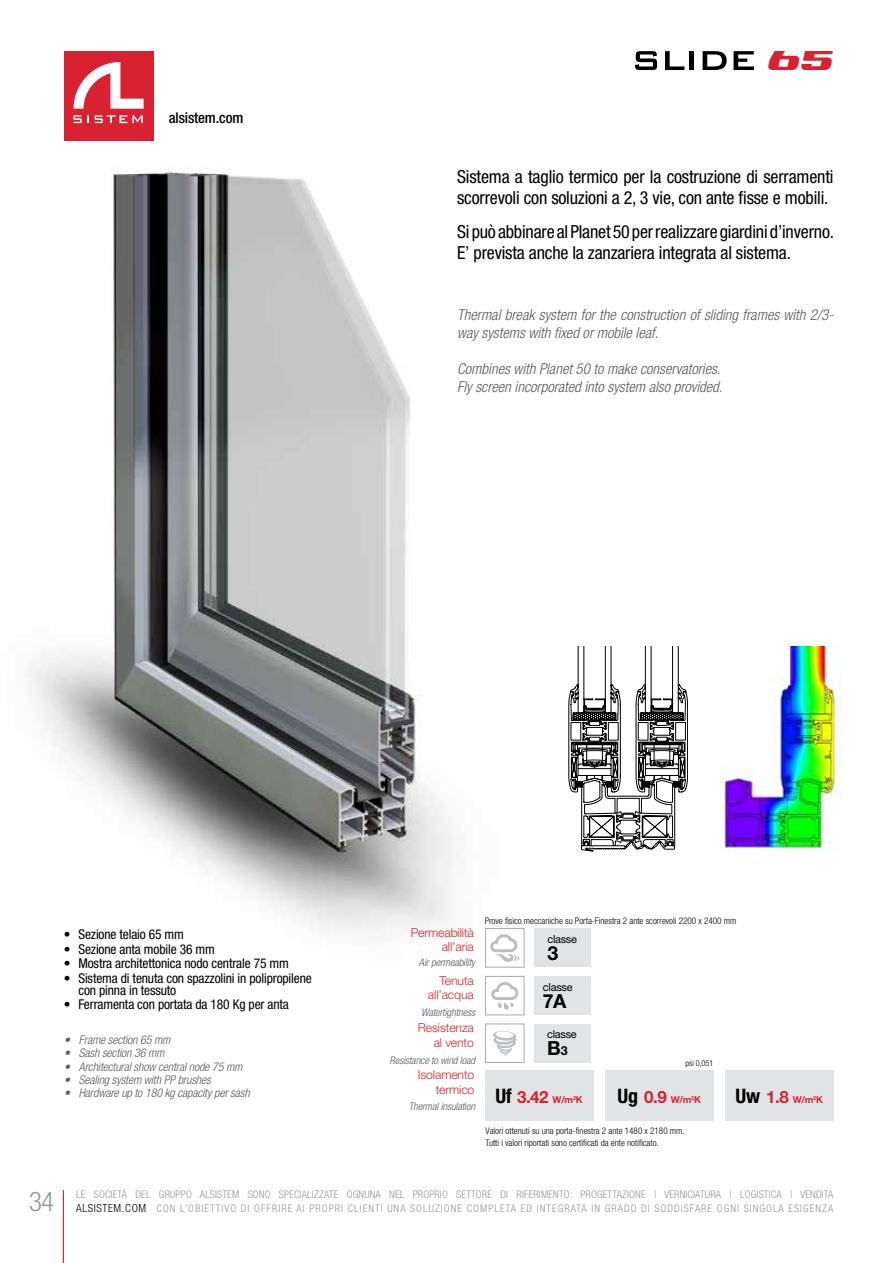
<style>
.page{position:relative;width:893px;height:1263px;background:#fff}
.page>*{position:absolute;margin:0;border:0;box-sizing:border-box;transform-origin:0 0}
.t1{font:29.7px "Nationalyze ALP";color:#d82231}
.t2{font:300 condensed 27px "Helvetica Neue LT Std";color:#939598}
.t3{font:700 19.35px "Helvetica Neue LT Pro";color:#000}
.t4{font:condensed 18px/21px "Helvetica Neue LT Std";letter-spacing:-.01em;color:#000}
.t5{font:700 16.95px "Helvetica Neue LT Pro";color:#d82231}
.t6{font:italic 300 condensed 15px/18px "Helvetica Neue LT Std";color:#58595b}
.t7{font:500 condensed 14.85px "Helvetica Neue LT Std";letter-spacing:-.01em;color:#000}
.t8{font:condensed 13.5px/12px "Helvetica Neue LT Std";letter-spacing:-.01em;color:#000}
.t9{font:300 12.15px/14.2px "Helvetica Neue LT Pro";letter-spacing:-.01em;color:#d82231;text-align:right}
.t10{font:italic 300 condensed 12px "Helvetica Neue LT Std";letter-spacing:-.01em;color:#58595b}
.t11{font:300 condensed 11.25px "Helvetica Neue LT Std";letter-spacing:.055em;color:#000}
.t12{font:10.95px "Helvetica Neue LT Pro";letter-spacing:-.025em;color:#000}
.t13{font:300 condensed 10.5px/13.5px "Helvetica Neue LT Std";letter-spacing:.015em;color:#939598;text-align:right}
.t14{font:italic 300 condensed 10.5px "Helvetica Neue LT Std";letter-spacing:-.01em;color:#58595b}
.t15{font:700 9.6px "Helvetica Neue LT Pro";color:#d82231}
.t16{font:300 condensed 9.15px/12.3px "Helvetica Neue LT Std";color:#000}
.t17{font:300 condensed 8.25px "Helvetica Neue LT Std";color:#000}
.s1{font-size:12.45px}
.s2{font-family:"Helvetica Neue LT Std";font-stretch:condensed;font-size:19.95px;color:#000}
.s3{font-size:9.6px}
.s4{font-size:16.95px}
</style>
<div class="page">
<hr style="left:63px;top:1190px;width:1px;height:73px;background:#d82231">
<div style="left:64px;top:51px;width:89px;height:90px;background:#d82231"></div>
<svg style="left:74px;top:62px;width:70px;height:47px"></svg>
<svg style="left:73px;top:115px;width:70px;height:8px"></svg>
<svg style="left:635px;top:51px;width:22px;height:19px"></svg>
<svg style="left:665px;top:51px;width:19px;height:19px"></svg>
<hr style="left:690px;top:51px;width:4px;height:19px;background:#000">
<svg style="left:703px;top:51px;width:24px;height:19px"></svg>
<svg style="left:734px;top:51px;width:20px;height:19px"></svg>
<img style="left:29px;top:168px;width:496px;height:809px">
<svg style="left:568px;top:646px;width:120px;height:206px"></svg>
<div style="left:605px;top:1071px;width:108px;height:50px;background:#e2e3e4"></div>
<div style="left:486px;top:1071px;width:108px;height:50px;background:#e2e3e4"></div>
<div style="left:725px;top:1071px;width:108px;height:50px;background:#e2e3e4"></div>
<img style="left:720px;top:646px;width:121px;height:206px">
<div style="left:534px;top:928px;width:57px;height:39px;background:#e2e3e4"></div>
<div style="left:534px;top:976px;width:57px;height:39px;background:#e2e3e4"></div>
<div style="left:534px;top:1024px;width:57px;height:38px;background:#e2e3e4"></div>
<div style="left:485px;top:976px;width:39px;height:39px;border:1px solid #a7a9ac"></div>
<svg style="left:491px;top:982px;width:27px;height:28px"></svg>
<div style="left:485px;top:928px;width:39px;height:39px;border:1px solid #a7a9ac"></div>
<svg style="left:490px;top:934px;width:30px;height:28px"></svg>
<div style="left:485px;top:1024px;width:39px;height:39px;border:1px solid #a7a9ac"></div>
<svg style="left:493px;top:1030px;width:23px;height:25px"></svg>
<h3 class="t7" style="left:169px;top:109px;width:76px">alsistem.com</h3>
<h1 class="t1" style="left:768px;top:42px;width:67px">65</h1>
<h3 class="t4" style="left:457px;top:166px;width:378px">Sistema a taglio termico per la costruzione di serramenti scorrevoli con soluzioni a 2, 3 vie, con ante fisse e mobili.</h3>
<h3 class="t4" style="left:457px;top:221px;width:379px">Si può abbinare al Planet 50 per realizzare giardini d’inverno.<br>E’ prevista anche la zanzariera integrata al sistema.</h3>
<h3 class="t6" style="left:457px;top:306px;width:378px">Thermal break system for the construction of sliding frames with 2/3- way systems with fixed or mobile leaf.</h3>
<h3 class="t6" style="left:457px;top:360px;width:267px">Combines with Planet 50 to make conservatories.<br>Fly screen incorporated into system also provided.</h3>
<p class="t8" style="left:64px;top:928px;width:122px">• Sezione telaio 65 mm</p>
<p class="t8" style="left:64px;top:943px;width:153px">• Sezione anta mobile 36 mm</p>
<p class="t8" style="left:64px;top:957px;width:227px">• Mostra architettonica nodo centrale 75 mm</p>
<p class="t8" style="left:78px;top:972px;width:235px;text-indent:-15px">• Sistema di tenuta con spazzolini in polipropilene con pinna in tessuto</p>
<p class="t8" style="left:64px;top:998px;width:227px">• Ferramenta con portata da 180 Kg per anta</p>
<p class="t10" style="left:64px;top:1033px;width:108px">• Frame section 65 mm</p>
<p class="t10" style="left:64px;top:1046px;width:102px">• Sash section 36 mm</p>
<p class="t10" style="left:64px;top:1059px;width:180px">• Architectural show central node 75 mm</p>
<p class="t10" style="left:64px;top:1072px;width:148px">• Sealing system with PP brushes</p>
<p class="t10" style="left:64px;top:1086px;width:187px">• Hardware up to 180 kg capacity per sash</p>
<p class="t9" style="left:411px;top:925px;width:65px">Permeabilità all’aria</p>
<p class="t9" style="left:428px;top:973px;width:47px">Tenuta all’acqua</p>
<p class="t9" style="left:418px;top:1021px;width:57px">Resistenza al vento</p>
<p class="t14" style="left:419px;top:957px;width:58px">Air permeability</p>
<p class="t14" style="left:421px;top:1006px;width:56px">Watertightness</p>
<p class="t14" style="left:390px;top:1054px;width:87px">Resistance to wind load</p>
<p class="t14" style="left:409px;top:1100px;width:68px">Thermal insulation</p>
<p class="t9" style="left:418px;top:1068px;width:58px">Isolamento termico</p>
<p class="t16" style="left:485px;top:914px;width:253px">PROVE FISICO MECCANICHE SU PORTA-FINESTRA 2 ANTE SCORREVOLI 2200 X 2400 MM</p>
<p class="t12" style="left:547px;top:932px;width:31px">classe</p>
<h3 class="t3" style="left:547px;top:941px;width:12px">3</h3>
<p class="t12" style="left:543px;top:981px;width:31px">classe</p>
<h3 class="t3" style="left:543px;top:989px;width:25px">7A</h3>
<p class="t12" style="left:547px;top:1027px;width:31px">classe</p>
<h3 class="t3" style="left:547px;top:1036px;width:22px">B<span class="s1">3</span></h3>
<p class="t17" style="left:685px;top:1058px;width:29px">PSI 0,051</p>
<h3 class="t5" style="left:496px;top:1086px;width:89px"><span class="s2">Uf</span> 3.42 <span class="s3">W/m</span><sup>2</sup><span class="s3">K</span></h3>
<p class="t15" style="left:617px;top:1094px;width:85px"><span class="s2">Ug</span> <span class="s4">0.9</span> W/m<sup>2</sup>K</p>
<p class="t15" style="left:735px;top:1094px;width:89px"><span class="s2">Uw</span> <span class="s4">1.8</span> W/m<sup>2</sup>K</p>
<p class="t16" style="left:486px;top:1124px;width:201px">VALORI OTTENUTI SU UNA PORTA-FINESTRA 2 ANTE 1480 X 2180 MM.<br>TUTTI I VALORI RIPORTATI SONO CERTIFICATI DA ENTE NOTIFICATO.</p>
<p class="t13" style="left:76px;top:1188px;width:759px">LE SOCIETÀ DEL GRUPPO ALSISTEM SONO SPECIALIZZATE OGNUNA NEL PROPRIO SETTORE DI RIFERIMENTO: PROGETTAZIONE | VERNICIATURA | LOGISTICA | VENDITA<br>CON L’OBIETTIVO DI OFFRIRE AI PROPRI CLIENTI UNA SOLUZIONE COMPLETA ED INTEGRATA IN GRADO DI SODDISFARE OGNI SINGOLA ESIGENZA</p>
<h2 class="t2" style="left:29px;top:1186px;width:27px">34</h2>
<p class="t11" style="left:76px;top:1201px;width:70px">ALSISTEM.COM</p>
</div>
